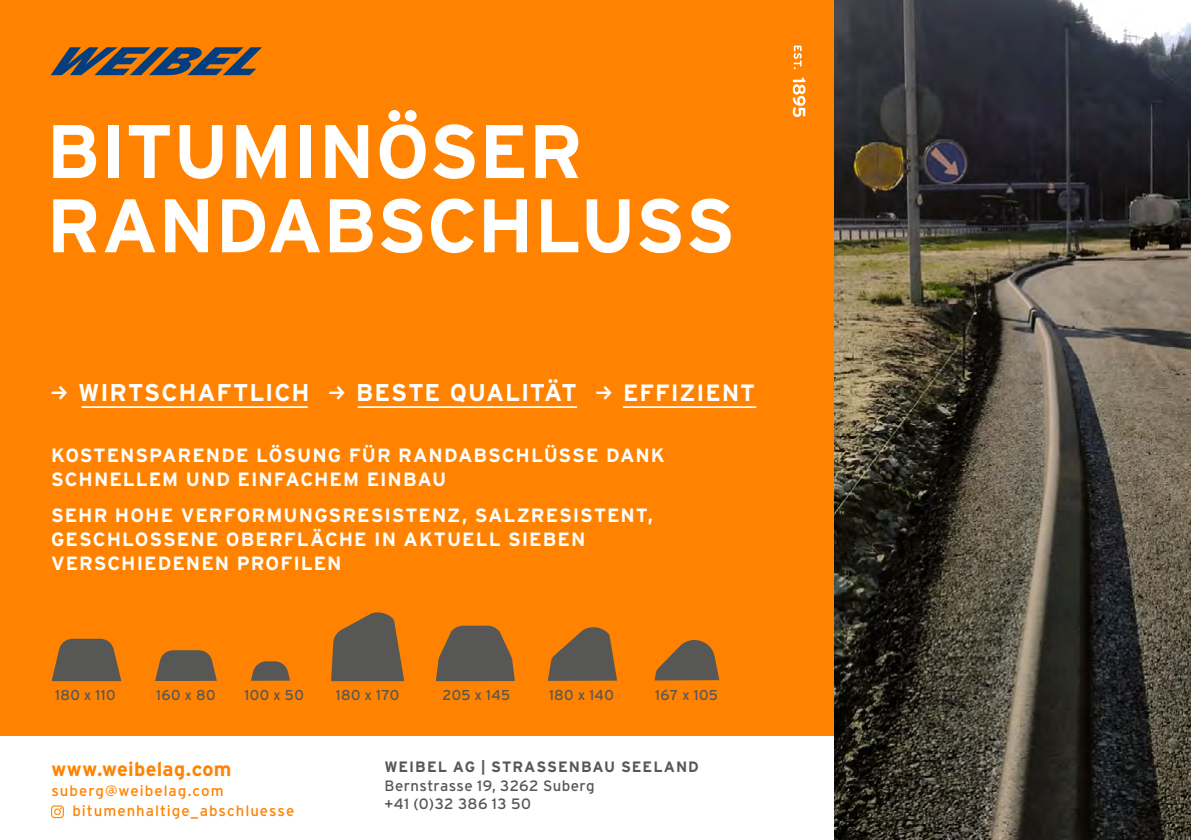
<style>
.page{position:relative;width:1191px;height:840px;background:#fff}
.page>*{position:absolute;margin:0;border:0;box-sizing:border-box;transform-origin:0 0}
.t1{font:700 75.6px/74.2px "Interstate";color:#fff}
.t2{font:700 24.2px "Interstate";letter-spacing:.035em;color:#fff}
.t3{font:700 23.6px "Interstate";letter-spacing:.04em;color:#fff}
.t4{font:700 20px "Interstate";letter-spacing:.015em;color:#ff8300}
.t5{font:700 19.2px/24px "Interstate";letter-spacing:.055em;color:#fff}
.t6{font:15px/20px "Interstate";letter-spacing:.065em;color:#ff8300}
.t7{font:15px/18.6px "Interstate";letter-spacing:.025em;color:#575756}
.t8{font:700 15px "Interstate";letter-spacing:.065em;color:#575756}
.t9{font:14.2px "Interstate";letter-spacing:.025em;color:#575756}
</style>
<div class="page">
<img style="left:833px;top:0;width:358px;height:839px">
<div style="left:0;top:0;width:833px;height:839px;background:#ff8300"></div>
<svg style="left:51px;top:47px;width:211px;height:28px"></svg>
<svg style="left:792px;top:78px;width:13px;height:39px"></svg>
<svg style="left:793px;top:46px;width:8px;height:23px"></svg>
<div style="left:0;top:736px;width:833px;height:103px;background:#fff"></div>
<hr style="left:82px;top:406px;width:226px;height:2px;background:#fff">
<hr style="left:358px;top:406px;width:219px;height:2px;background:#fff">
<hr style="left:623px;top:406px;width:133px;height:2px;background:#fff">
<svg style="left:331px;top:612px;width:73px;height:68px"></svg>
<svg style="left:436px;top:625px;width:79px;height:55px"></svg>
<svg style="left:548px;top:627px;width:69px;height:53px"></svg>
<svg style="left:654px;top:640px;width:65px;height:40px"></svg>
<svg style="left:52px;top:638px;width:69px;height:42px"></svg>
<svg style="left:155px;top:650px;width:62px;height:30px;background:#715d48"></svg>
<svg style="left:251px;top:661px;width:39px;height:19px"></svg>
<svg style="left:51px;top:805px;width:13px;height:12px"></svg>
<h1 class="t1" style="left:46px;top:114px;width:690px">BITUMINÖSER<br>RANDABSCHLUSS</h1>
<p class="t2" style="left:78px;top:379px;width:233px">WIRTSCHAFTLICH</p>
<p class="t2" style="left:356px;top:379px;width:222px">BESTE QUALITÄT</p>
<p class="t3" style="left:623px;top:379px;width:133px">EFFIZIENT</p>
<p class="t5" style="left:51px;top:442px;width:615px">KOSTENSPARENDE LÖSUNG FÜR RANDABSCHLÜSSE DANK<br>SCHNELLEM UND EINFACHEM EINBAU</p>
<p class="t5" style="left:51px;top:503px;width:603px">SEHR HOHE VERFORMUNGSRESISTENZ, SALZRESISTENT,<br>GESCHLOSSENE OBERFLÄCHE IN AKTUELL SIEBEN<br>VERSCHIEDENEN PROFILEN</p>
<p class="t9" style="left:55px;top:686px;width:62px">180 x 110</p>
<p class="t9" style="left:156px;top:686px;width:61px">160 x 80</p>
<p class="t9" style="left:244px;top:686px;width:61px">100 x 50</p>
<p class="t9" style="left:336px;top:686px;width:65px">180 x 170</p>
<p class="t9" style="left:442px;top:686px;width:69px">205 x 145</p>
<p class="t9" style="left:549px;top:686px;width:66px">180 x 140</p>
<p class="t9" style="left:655px;top:686px;width:64px">167 x 105</p>
<p class="t4" style="left:51px;top:757px;width:182px">www.weibelag.com</p>
<p class="t6" style="left:72px;top:780px;width:223px;text-indent:-21px">suberg@weibelag.com bitumenhaltige_abschluesse</p>
<p class="t8" style="left:384px;top:758px;width:316px">WEIBEL AG | STRASSENBAU SEELAND</p>
<p class="t7" style="left:384px;top:775px;width:212px">Bernstrasse 19, 3262 Suberg +41 (0)32 386 13 50</p>
</div>
